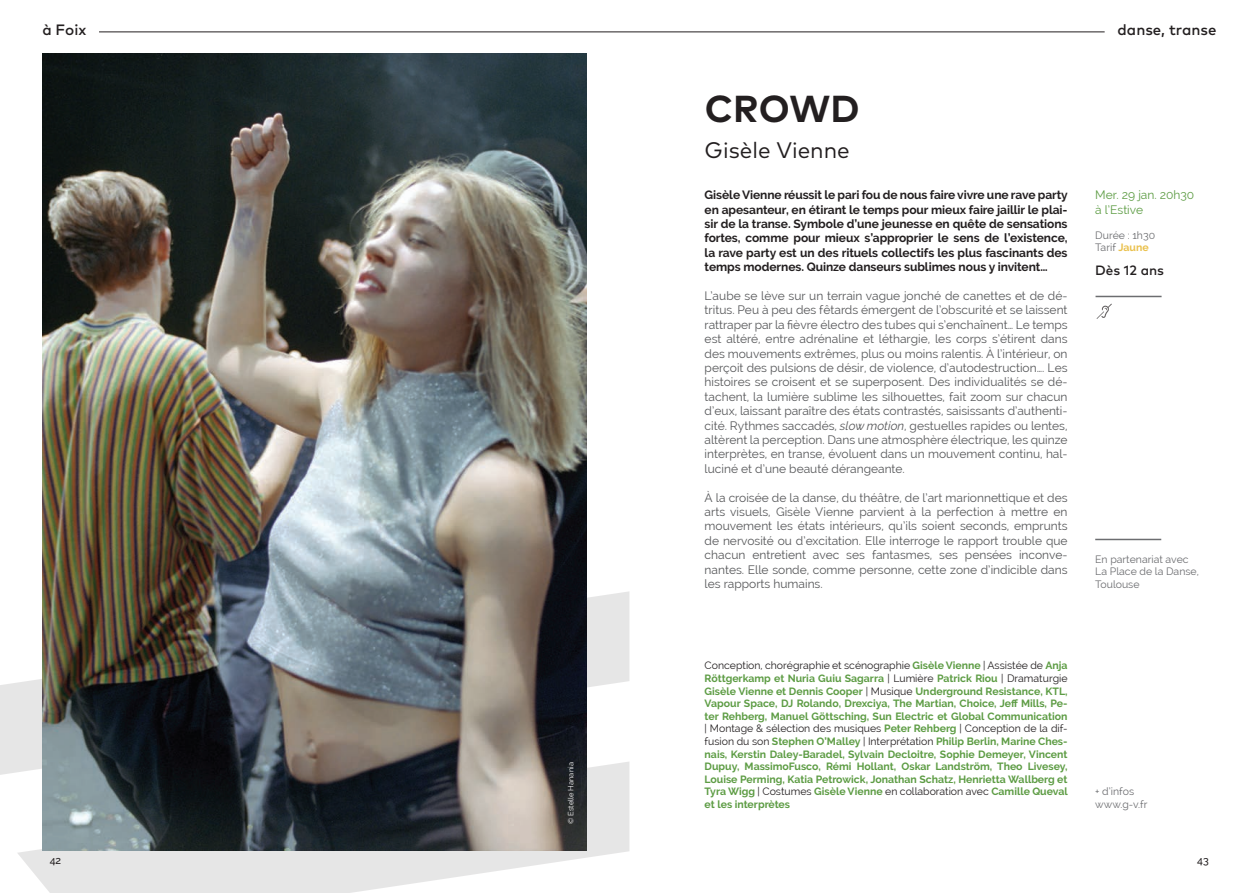
<style>
.page{position:relative;width:1259px;height:893px;background:#fff}
.page>*{position:absolute;margin:0;border:0;box-sizing:border-box;transform-origin:0 0}
.t1{font:700 37.5px "Mark Pro";letter-spacing:.005em;color:#231f20}
.t2{font:22.5px "Mark Pro";color:#231f20}
.t3{font:500 15px "Mark Pro";color:#231f20}
.t4{font:500 13.5px "Mark Pro";color:#231f20}
.t5{font:12px/14.4px "Raleway";color:#57585a;text-align:justify}
.t6{font:700 12px/14.4px "Raleway";letter-spacing:-.005em;color:#231f20;text-align:justify}
.t7{font:12px/14.4px "Raleway";color:#5d9c44}
.t8{font:700 10.5px/12.6px "Raleway";color:#5d9c44;text-align:justify}
.t9{font:10.5px/12.6px "Raleway";color:#6c6d70}
.t10{font:500 10.5px "Raleway";color:#231f20}
.t11{font:7.5px "Raleway";color:#fff}
.s1{font-style:italic}
.s2{font-weight:700;color:#eac14d}
.s3{font-weight:400;color:#231f20}
</style>
<div class="page">
<svg style="left:0;top:588px;width:629px;height:124px"></svg>
<svg style="left:0;top:712px;width:629px;height:151px;fill:#e6e6e6"></svg>
<svg style="left:26px;top:863px;width:522px;height:30px"></svg>
<hr style="left:99px;top:32px;width:1005px;height:1px;background:#231f20">
<img style="left:43px;top:53px;width:544px;height:797px">
<hr style="left:1095px;top:539px;width:66px;height:1px;background:#6c6d70">
<hr style="left:1095px;top:296px;width:66px;height:1px;background:#6c6d70">
<svg style="left:1101px;top:304px;width:11px;height:14px"></svg>
<p class="t3" style="left:43px;top:19px;width:45px">à Foix</p>
<p class="t11" style="left:566px;top:824px;width:63px;rotate:-90deg">© Estelle Hanania</p>
<h1 class="t1" style="left:705px;top:80px;width:156px">CROWD</h1>
<h2 class="t2" style="left:704px;top:133px;width:147px">Gisèle Vienne</h2>
<p class="t6" style="left:704px;top:188px;width:365px">Gisèle Vienne réussit le pari fou de nous faire vivre une rave party en apesanteur, en étirant le temps pour mieux faire jaillir le plai&shy;sir de la transe. Symbole d’une jeunesse en quête de sensations fortes, comme pour mieux s’approprier le sens de l’existence, la rave party est un des rituels collectifs les plus fascinants des temps modernes. Quinze danseurs sublimes nous y invitent…</p>
<p class="t5" style="left:704px;top:289px;width:364px">L’aube se lève sur un terrain vague jonché de canettes et de dé&shy;tritus. Peu à peu des fêtards émergent de l’obscurité et se laissent rattraper par la fièvre électro des tubes qui s’enchaînent… Le temps est altéré, entre adrénaline et léthargie, les corps s’étirent dans des mouvements extrêmes, plus ou moins ralentis. À l’intérieur, on perçoit des pulsions de désir, de violence, d’autodestruction…. Les histoires se croisent et se superposent. Des individualités se dé&shy;tachent, la lumière sublime les silhouettes, fait zoom sur chacun d’eux, laissant paraître des états contrastés, saisissants d’authenti&shy;cité. Rythmes saccadés, <span class="s1">slow motion</span>, gestuelles rapides ou lentes, altèrent la perception. Dans une atmosphère électrique, les quinze interprètes, en transe, évoluent dans un mouvement continu, hal&shy;luciné et d’une beauté dérangeante.</p>
<p class="t5" style="left:704px;top:490px;width:364px">À la croisée de la danse, du théâtre, de l’art marionnettique et des arts visuels, Gisèle Vienne parvient à la perfection à mettre en mouvement les états intérieurs, qu’ils soient seconds, emprunts de nervosité ou d’excitation. Elle interroge le rapport trouble que chacun entretient avec ses fantasmes, ses pensées inconve&shy;nantes. Elle sonde, comme personne, cette zone d’indicible dans les rapports humains.</p>
<p class="t3" style="left:1117px;top:19px;width:100px">danse, transe</p>
<p class="t7" style="left:1095px;top:188px;width:101px">Mer. 29 jan. 20h30 à l’Estive</p>
<p class="t9" style="left:1095px;top:229px;width:61px">Durée : 1h30<br>Tarif <span class="s2">Jaune</span></p>
<p class="t4" style="left:1095px;top:260px;width:70px">Dès 12 ans</p>
<p class="t9" style="left:1095px;top:553px;width:105px">En partenariat avec<br>La Place de la Danse,<br>Toulouse</p>
<p class="t8" style="left:704px;top:659px;width:365px"><span class="s3">Conception, chorégraphie et scénographie</span> Gisèle Vienne <span class="s3">| Assistée de</span> Anja Röttgerkamp et Nuria Guiu Sagarra <span class="s3">| Lumière</span> Patrick Riou <span class="s3">| Dramaturgie </span>Gisèle Vienne et Dennis Cooper <span class="s3">| Musique</span> Underground Resistance, KTL, Vapour Space, DJ Rolando, Drexciya, The Martian, Choice, Jeff Mills, Pe&shy;ter Rehberg, Manuel Göttsching, Sun Electric et Global Communication <span class="s3">| Montage &amp; sélection des musiques</span> Peter Rehberg <span class="s3">| Conception de la dif&shy;fusion du son</span> Stephen O’Malley <span class="s3">| Interprétation</span> Philip Berlin, Marine Ches&shy;nais, Kerstin Daley-Baradel, Sylvain Decloitre, Sophie Demeyer, Vincent Dupuy, MassimoFusco, Rémi Hollant, Oskar Landström, Theo Livesey, Louise Perming, Katia Petrowick, Jonathan Schatz, Henrietta Wallberg et Tyra Wigg <span class="s3">| Costumes</span> Gisèle Vienne <span class="s3">en collaboration avec</span> Camille Queval et les interprètes</p>
<p class="t9" style="left:1095px;top:785px;width:54px">+ d’infos www.g-v.fr</p>
<p class="t10" style="left:50px;top:855px;width:13px">42</p>
<p class="t10" style="left:1197px;top:855px;width:13px">43</p>
</div>
